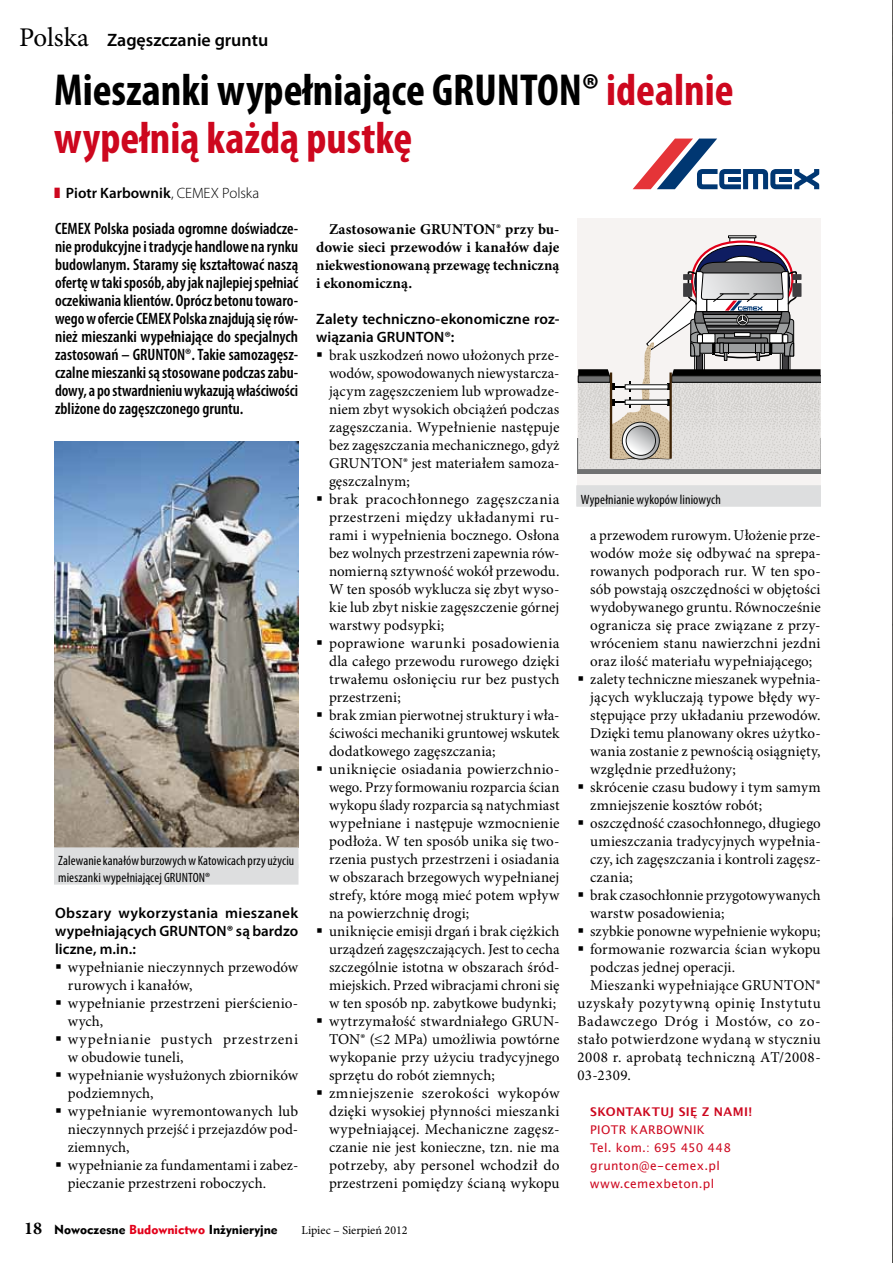
<style>
.page{position:relative;width:893px;height:1263px;background:#fff}
.page>*{position:absolute;margin:0;border:0;box-sizing:border-box;transform-origin:0 0}
.t1{font:700 condensed 45px/48px "Myriad Pro";color:#000}
.t2{font:600 18px "Myriad Pro";color:#000}
.t3{font:700 18px "Minion Pro";color:#000}
.t4{font:600 condensed 16.5px/18px "Myriad Pro";color:#000;text-align:justify}
.t5{font:15px/18px "Minion Pro";letter-spacing:.01em;color:#000}
.t6{font:600 15px/18px "Myriad Pro";letter-spacing:.005em;color:#000;text-align:justify}
.t7{font:700 15px/18px "Minion Pro";color:#000;text-align:justify}
.t8{font:15px "Minion Pro";letter-spacing:.04em;color:#000}
.t9{font:15px "Minion Pro";letter-spacing:.035em;color:#000}
.t10{font:condensed 13.5px/16.2px "Myriad Pro";letter-spacing:.005em;color:#000}
.t11{font:12px/18px "Lucida Grande";letter-spacing:.03em;color:#cd071e}
.t12{font:12px "Geometr 415 Blk PL";color:#000}
.t13{font:700 12px "Lucida Grande";letter-spacing:.03em;color:#cd071e}
.t14{font:12px "Minion Pro";color:#000}
.s1{font-family:"Minion Pro";font-weight:400;font-size:27px}
.s2{color:#cd071e}
.s3{font-weight:300}
.s4{color:#e2001a}
</style>
<div class="page">
<img style="left:892px;top:0;width:1px;height:1263px">
<div style="left:577px;top:219px;width:243px;height:267px;background:#f6f3f2"></div>
<div style="left:577px;top:439px;width:243px;height:35px;background:#707172"></div>
<svg style="left:578px;top:235px;width:242px;height:234px"></svg>
<div style="left:576px;top:485px;width:245px;height:21px;background:#dddedf"></div>
<img style="left:55px;top:441px;width:243px;height:406px">
<div style="left:54px;top:847px;width:244px;height:21px;background:#dddedf"></div>
<div style="left:54px;top:864px;width:244px;height:21px;background:#dddedf"></div>
<svg style="left:633px;top:139px;width:186px;height:50px"></svg>
<p class="t2" style="left:19px;top:30px;width:251px"><span class="s1">Polska</span> Zagęszczanie gruntu</p>
<h1 class="t1" style="left:54px;top:67px;width:681px">Mieszanki wypełniające GRUNTON® <span class="s2">idealnie wypełnią każdą pustkę</span></h1>
<p class="t6" style="left:54px;top:184px;width:207px"><span class="s2">❚</span> Piotr Karbownik<span class="s3">, CEMEX Polska</span></p>
<p class="t3" style="left:24px;top:1218px;width:19px">18</p>
<p class="t4" style="left:55px;top:220px;width:245px">CEMEX Polska posiada ogromne doświadcze&shy;nie produkcyjne itradycje handlowe na rynku budowlanym. Staramy się kształtować naszą ofertę wtaki sposób, aby jak najlepiej spełniać oczekiwania klientów. Oprócz betonu towaro&shy;wego wofercie CEMEX Polska znajdują się rów&shy;nież mieszanki wypełniające do specjalnych zastosowań – GRUNTON®. Takie samozagęsz&shy;czalne mieszanki są stosowane podczas zabu&shy;dowy, a po stwardnieniu wykazują właściwości zbliżone do zagęszczonego gruntu.</p>
<p class="t10" style="left:58px;top:853px;width:237px">Zalewanie kanałów burzowych w Katowicach przy użyciu mieszanki wypełniającej GRUNTON®</p>
<p class="t6" style="left:55px;top:904px;width:245px">Obszary wykorzystania mieszanek wypełniających GRUNTON® są bardzo liczne, m.in.:</p>
<p class="t5" style="left:68px;top:959px;width:232px">wypełnianie nieczynnych przewodów rurowych i kanałów,<br>wypełnianie przestrzeni pierścienio&shy;wych,<br>wypełnianie pustych przestrzeni w obudowie tuneli,<br>wypełnianie wysłużonych zbiorników podziemnych,<br>wypełnianie wyremontowanych lub nieczynnych przejść i przejazdów pod&shy;ziemnych,<br>wypełnianie za fundamentami i zabez&shy;pieczanie przestrzeni roboczych.</p>
<p class="t7" style="left:316px;top:221px;width:245px;text-indent:13px">Zastosowanie GRUNTON® przy bu&shy;dowie sieci przewodów i kanałów daje niekwestionowaną przewagę techniczną i ekonomiczną.</p>
<p class="t6" style="left:316px;top:310px;width:245px">Zalety techniczno-ekonomiczne roz&shy;wiązania GRUNTON®:</p>
<p class="t5" style="left:329px;top:347px;width:232px">brak uszkodzeń nowo ułożonych prze&shy;wodów, spowodowanych niewystarcza&shy;jącym zagęszczeniem lub wprowadze&shy;niem zbyt wysokich obciążeń podczas zagęszczania. Wypełnienie następuje bez zagęszczania mechanicznego, gdyż GRUNTON® jest materiałem samoza&shy;gęszczalnym;<br>brak pracochłonnego zagęszczania przestrzeni między układanymi ru&shy;rami i wypełnienia bocznego. Osłona bez wolnych przestrzeni zapewnia rów&shy;nomierną sztywność wokół przewodu.<br>W ten sposób wyklucza się zbyt wyso&shy;kie lub zbyt niskie zagęszczenie górnej warstwy podsypki;<br>poprawione warunki posadowienia dla całego przewodu rurowego dzięki trwałemu osłonięciu rur bez pustych przestrzeni;<br>brak zmian pierwotnej struktury i wła&shy;ściwości mechaniki gruntowej wskutek dodatkowego zagęszczania; uniknięcie osiadania powierzchnio&shy;wego. Przy formowaniu rozparcia ścian wykopu ślady rozparcia są natychmiast wypełniane i następuje wzmocnienie podłoża. W ten sposób unika się two&shy;rzenia pustych przestrzeni i osiadania w obszarach brzegowych wypełnianej strefy, które mogą mieć potem wpływ na powierzchnię drogi;<br>uniknięcie emisji drgań i brak ciężkich urządzeń zagęszczających. Jest to cecha szczególnie istotna w obszarach śród&shy;miejskich. Przed wibracjami chroni się w ten sposób np. zabytkowe budynki; wytrzymałość stwardniałego GRUN-TON® (≤2 MPa) umożliwia powtórne wykopanie przy użyciu tradycyjnego sprzętu do robót ziemnych; zmniejszenie szerokości wykopów dzięki wysokiej płynności mieszanki wypełniającej. Mechaniczne zagęsz&shy;czanie nie jest konieczne, tzn. nie ma potrzeby, aby personel wchodził do przestrzeni pomiędzy ścianą wykopu</p>
<p class="t12" style="left:54px;top:1221px;width:225px">Nowoczesne <span class="s4">Budownictwo</span> Inżynieryjne</p>
<p class="t14" style="left:302px;top:1223px;width:108px">Lipiec – Sierpień 2012</p>
<p class="t10" style="left:581px;top:491px;width:142px">Wypełnianie wykopów liniowych</p>
<p class="t5" style="left:590px;top:527px;width:232px">a przewodem rurowym. Ułożenie prze-</p>
<p class="t5" style="left:590px;top:545px;width:232px">wodów może się odbywać na sprepa-</p>
<p class="t5" style="left:590px;top:563px;width:232px">rowanych podporach rur. W ten spo-</p>
<p class="t5" style="left:590px;top:581px;width:232px">sób powstają oszczędności w objętości</p>
<p class="t5" style="left:590px;top:599px;width:232px">wydobywanego gruntu. Równocześnie</p>
<p class="t5" style="left:590px;top:617px;width:232px">ogranicza się prace związane z przy-</p>
<p class="t5" style="left:590px;top:635px;width:232px">wróceniem stanu nawierzchni jezdni</p>
<p class="t5" style="left:590px;top:653px;width:224px">oraz ilość materiału wypełniającego;</p>
<p class="t5" style="left:590px;top:671px;width:232px">zalety techniczne mieszanek wypełnia-</p>
<p class="t5" style="left:590px;top:689px;width:232px">jących wykluczają typowe błędy wy-</p>
<p class="t5" style="left:590px;top:707px;width:232px">stępujące przy układaniu przewodów.</p>
<p class="t5" style="left:590px;top:725px;width:232px">Dzięki temu planowany okres użytko-</p>
<p class="t5" style="left:590px;top:743px;width:232px">wania zostanie z pewnością osiągnięty,</p>
<p class="t5" style="left:590px;top:761px;width:147px">względnie przedłużony;</p>
<p class="t5" style="left:590px;top:779px;width:232px">skrócenie czasu budowy i tym samym</p>
<p class="t5" style="left:590px;top:797px;width:173px">zmniejszenie kosztów robót;</p>
<p class="t5" style="left:590px;top:815px;width:232px">oszczędność czasochłonnego, długiego</p>
<p class="t5" style="left:590px;top:833px;width:232px">umieszczania tradycyjnych wypełnia-</p>
<p class="t5" style="left:590px;top:851px;width:232px">czy, ich zagęszczania i kontroli zagęsz-</p>
<p class="t5" style="left:590px;top:869px;width:44px">czania;</p>
<p class="t5" style="left:590px;top:887px;width:232px">brak czasochłonnie przygotowywanych</p>
<p class="t5" style="left:590px;top:905px;width:136px">warstw posadowienia;</p>
<p class="t5" style="left:590px;top:923px;width:232px">szybkie ponowne wypełnienie wykopu;</p>
<p class="t5" style="left:590px;top:941px;width:232px">formowanie rozwarcia ścian wykopu</p>
<p class="t5" style="left:590px;top:959px;width:146px">podczas jednej operacji.</p>
<p class="t5" style="left:590px;top:977px;width:232px">Mieszanki wypełniające GRUNTON®</p>
<p class="t8" style="left:577px;top:994px;width:245px">uzyskały pozytywną opinię Instytutu</p>
<p class="t9" style="left:577px;top:1012px;width:245px">Badawczego Dróg i Mostów, co zo-</p>
<p class="t5" style="left:577px;top:1031px;width:245px">stało potwierdzone wydaną w styczniu</p>
<p class="t5" style="left:577px;top:1049px;width:245px">2008 r. aprobatą techniczną AT/2008-</p>
<p class="t5" style="left:577px;top:1067px;width:55px">03-2309.</p>
<p class="t13" style="left:590px;top:1102px;width:163px">SKONTAKTUJ SIĘ Z NAMI!</p>
<p class="t11" style="left:590px;top:1121px;width:142px">PIOTR KARBOWNIK<br>Tel. kom.: 695 450 448 grunton@e-cemex.pl www.cemexbeton.pl</p>
</div>
